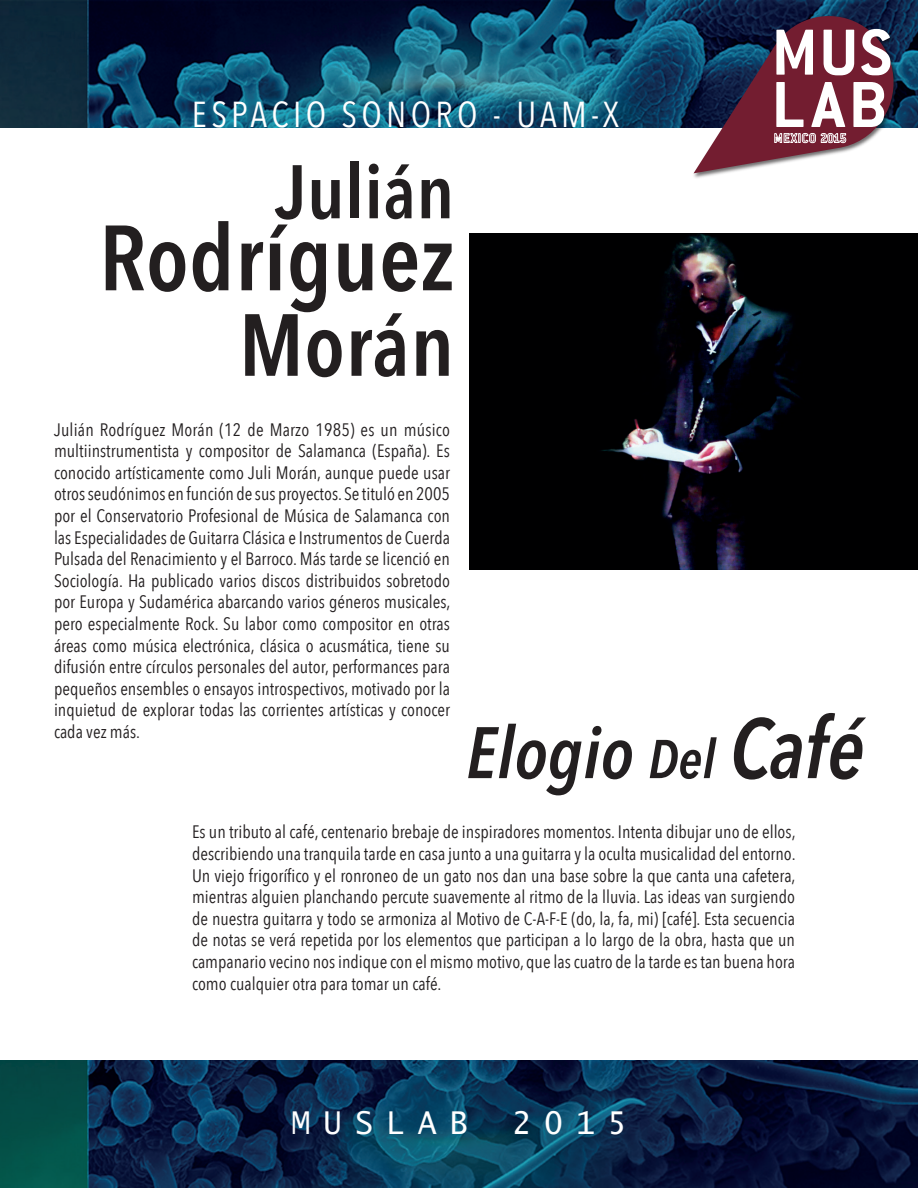
<style>
.page{position:relative;width:918px;height:1188px;background:#fff}
.page>*{position:absolute;margin:0;border:0;box-sizing:border-box;transform-origin:0 0}
.t1{font:600 91.5px "Avenir Next Condensed";letter-spacing:.005em;color:#231f20}
.t2{font:600 87px "Avenir Next Condensed";letter-spacing:.005em;color:#231f20}
.t3{font:600 75px "Avenir Next Condensed";letter-spacing:.005em;color:#231f20}
.t4{font:italic 600 72px "Avenir Next Condensed";color:#231f20}
.t5{font:700 71.4px "Conduit ITC";letter-spacing:.04em;color:#fff}
.t6{font:36px "Avenir Next Condensed";letter-spacing:.12em;color:#fff}
.t7{font:31.5px "Lucida Sans Typewriter";letter-spacing:.4em;color:#fff}
.t8{font:18px/21.6px "Avenir Next Condensed";color:#231f20;text-align:justify}
.s1{font-size:54px}
.s2{font-size:84px}
</style>
<div class="page">
<img style="left:0;top:0;width:918px;height:128px">
<img style="left:0;top:1061px;width:918px;height:127px">
<img style="left:691px;top:13px;width:34px;height:165px">
<svg style="left:694px;top:7px;width:208px;height:166px;background:#633f54"></svg>
<img style="left:470px;top:234px;width:448px;height:336px">
<h3 class="t6" style="left:192px;top:84px;width:429px">ESPACIO SONORO - UAM-X</h3>
<h3 class="t3" style="left:275px;top:127px;width:180px">Julián</h3>
<h1 class="t1" style="left:99px;top:179px;width:357px">Rodríguez</h1>
<h2 class="t2" style="left:239px;top:270px;width:217px">Morán</h2>
<h3 class="t5" style="left:772px;top:11px;width:122px">MUS</h3>
<h3 class="t5" style="left:771px;top:63px;width:118px">LAB</h3>
<p class="t8" style="left:54px;top:418px;width:398px">Julián Rodríguez Morán (12 de Marzo 1985) es un músico multiinstrumentista y compositor de Salamanca (España). Es conocido artísticamente como Juli Morán, aunque puede usar otros seudónimos en función de sus proyectos. Se tituló en 2005 por el Conservatorio Profesional de Música de Salamanca con las Especialidades de Guitarra Clásica e Instrumentos de Cuerda Pulsada del Renacimiento y el Barroco. Más tarde se licenció en Sociología. Ha publicado varios discos distribuidos sobretodo por Europa y Sudamérica abarcando varios géneros musicales, pero especialmente Rock. Su labor como compositor en otras áreas como música electrónica, clásica o acusmática, tiene su difusión entre círculos personales del autor, performances para pequeños ensembles o ensayos introspectivos, motivado por la inquietud de explorar todas las corrientes artísticas y conocer cada vez más.</p>
<h3 class="t4" style="left:466px;top:709px;width:400px">Elogio <span class="s1">Del</span> <span class="s2">Café</span></h3>
<p class="t8" style="left:192px;top:820px;width:605px">Es un tributo al café, centenario brebaje de inspiradores momentos. Intenta dibujar uno de ellos, describiendo una tranquila tarde en casa junto a una guitarra y la oculta musicalidad del entorno.<br>Un viejo frigorífico y el ronroneo de un gato nos dan una base sobre la que canta una cafetera, mientras alguien planchando percute suavemente al ritmo de la lluvia. Las ideas van surgiendo de nuestra guitarra y todo se armoniza al Motivo de C-A-F-E (do, la, fa, mi) [café]. Esta secuencia de notas se verá repetida por los elementos que participan a lo largo de la obra, hasta que un campanario vecino nos indique con el mismo motivo, que las cuatro de la tarde es tan buena hora como cualquier otra para tomar un café.</p>
<h3 class="t7" style="left:291px;top:1105px;width:178px">MUSLAB</h3>
<h3 class="t7" style="left:513px;top:1105px;width:115px">2015</h3>
</div>
